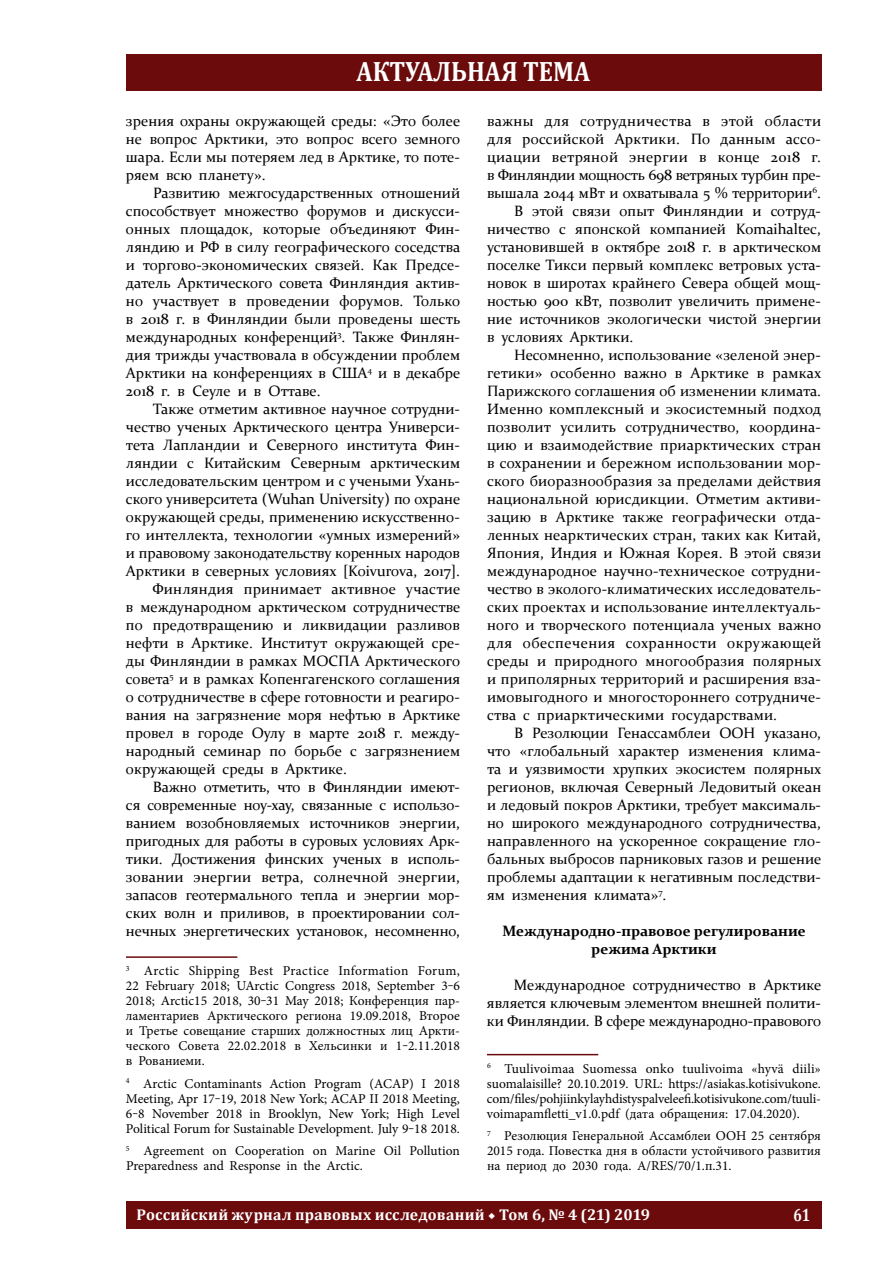
<style>
.page{position:relative;width:893px;height:1263px;background:#fff}
.page>*{position:absolute;margin:0;border:0;box-sizing:border-box;transform-origin:0 0}
.t1{font:700 28.2px "Cambria";color:#fff;scale:.88 1}
.t2{font:700 17.85px "Cambria";color:#fff;scale:.8 1}
.t3{font:700 15.6px "Cambria";letter-spacing:.015em;color:#fff}
.t4{font:15px/18px "Constantia";color:#000;text-align:justify}
.t5{font:15px "Constantia";letter-spacing:.02em;color:#000}
.t6{font:700 15px/18px "Constantia";color:#000;text-align:center}
.t7{font:15px "Constantia";letter-spacing:-.025em;color:#000}
.t8{font:15px "Constantia";letter-spacing:.03em;color:#000}
.t9{font:13.5px/15px "Minion Pro";color:#000;text-align:justify}
.s1{font-family:"Minion Pro"}
</style>
<div class="page">
<div style="left:126px;top:54px;width:695px;height:36px;background:#6b0b0c"></div>
<div style="left:126px;top:1202px;width:695px;height:27px;background:#6b0b0c"></div>
<hr style="left:126px;top:956px;width:111px;height:2px;background:#6b0b0c">
<hr style="left:487px;top:1054px;width:111px;height:1px;background:#6b0b0c">
<h1 class="t1" style="left:357px;top:51px;width:267px">актуальная тема</h1>
<p class="t4" style="left:126px;top:111px;width:336px">зрения охраны окружающей среды: «Это более не вопрос Арктики, это вопрос всего земного шара. Если мы потеряем лед в Арктике, то поте&shy;ряем всю планету».</p>
<p class="t4" style="left:126px;top:183px;width:336px;text-indent:27px">Развитию межгосударственных отношений способствует множество форумов и дискусси&shy;онных площадок, которые объединяют Фин&shy;ляндию и РФ в силу географического соседства и торгово-экономических связей. Как Предсе&shy;датель Арктического совета Финляндия актив&shy;но участвует в проведении форумов. Только в 2018 г. в Финляндии были проведены шесть международных конференций<sup>3</sup>. Также Финлян&shy;дия трижды участвовала в обсуждении проблем Арктики на конференциях в США<sup>4</sup> и в декабре 2018 г. в Сеуле и в Оттаве.</p>
<p class="t4" style="left:153px;top:399px;width:308px">Также отметим активное научное сотрудни-</p>
<p class="t4" style="left:126px;top:417px;width:335px">чество ученых Арктического центра Универси-</p>
<p class="t4" style="left:126px;top:435px;width:335px">тета Лапландии и Северного института Фин-</p>
<p class="t4" style="left:126px;top:453px;width:336px">ляндии с Китайским Северным арктическим</p>
<p class="t4" style="left:126px;top:471px;width:335px">исследовательским центром и с учеными Ухань-</p>
<p class="t4" style="left:126px;top:489px;width:336px">ского университета (Wuhan University) по охране</p>
<p class="t4" style="left:126px;top:507px;width:335px">окружающей среды, применению искусственно-</p>
<p class="t4" style="left:126px;top:525px;width:335px">го интеллекта, технологии «умных измерений»</p>
<p class="t4" style="left:126px;top:543px;width:335px">и правовому законодательству коренных народов</p>
<p class="t4" style="left:126px;top:561px;width:335px">Арктики в северных условиях [Koivurova, 2017].</p>
<p class="t4" style="left:153px;top:579px;width:309px">Финляндия принимает активное участие</p>
<p class="t4" style="left:126px;top:597px;width:336px">в международном арктическом сотрудничестве</p>
<p class="t4" style="left:126px;top:615px;width:335px">по предотвращению и ликвидации разливов</p>
<p class="t4" style="left:126px;top:633px;width:335px">нефти в Арктике. Институт окружающей сре-</p>
<p class="t4" style="left:126px;top:651px;width:336px">ды Финляндии в рамках МОСПА Арктического</p>
<p class="t4" style="left:126px;top:669px;width:336px">совета<sup>5</sup> и в рамках Копенгагенского соглашения</p>
<p class="t4" style="left:126px;top:687px;width:335px">о сотрудничестве в сфере готовности и реагиро-</p>
<p class="t4" style="left:126px;top:705px;width:336px">вания на загрязнение моря нефтью в Арктике</p>
<p class="t4" style="left:126px;top:723px;width:335px">провел в городе Оулу в марте 2018 г. между-</p>
<p class="t4" style="left:126px;top:741px;width:336px">народный семинар по борьбе с загрязнением</p>
<p class="t4" style="left:126px;top:759px;width:222px">окружающей среды в Арктике.</p>
<p class="t4" style="left:153px;top:777px;width:308px">Важно отметить, что в Финляндии имеют-</p>
<p class="t4" style="left:126px;top:795px;width:335px">ся современные ноу-хау, связанные с использо-</p>
<p class="t4" style="left:126px;top:813px;width:335px">ванием возобновляемых источников энергии,</p>
<p class="t4" style="left:126px;top:831px;width:335px">пригодных для работы в суровых условиях Арк-</p>
<p class="t4" style="left:126px;top:849px;width:335px">тики. Достижения финских ученых в исполь-</p>
<p class="t4" style="left:126px;top:867px;width:335px">зовании энергии ветра, солнечной энергии,</p>
<p class="t4" style="left:126px;top:885px;width:335px">запасов геотермального тепла и энергии мор-</p>
<p class="t4" style="left:126px;top:903px;width:335px">ских волн и приливов, в проектировании сол-</p>
<p class="t4" style="left:126px;top:921px;width:335px">нечных энергетических установок, несомненно,</p>
<p class="t9" style="left:126px;top:963px;width:336px"><sup>3</sup> Arctic Shipping Best Practice Information Forum, 22 February 2018; UArctic Congress 2018, September 3‒6<br>2018; Arctic15 2018, 30‒31 May 2018; Конференция пар&shy;ламентариев Арктического региона 19.09.2018, Второе и Третье совещание старших должностных лиц Аркти&shy;ческого Совета 22.02.2018 в Хельсинки и 1‒2.11.2018 в Рованиеми.</p>
<p class="t9" style="left:126px;top:1076px;width:336px"><sup>4</sup> Arctic Contaminants Action Program (ACAP) I 2018<br>Meeting, Apr 17‒19, 2018 New York; ACAP II 2018 Meeting, 6‒8 November 2018 in Brooklyn, New York; High Level Political Forum for Sustainable Development. July 9‒18 2018.</p>
<p class="t9" style="left:126px;top:1143px;width:335px"><sup>5</sup> Agreement on Cooperation on Marine Oil Pollution<br>Preparedness and Response in the Arctic.</p>
<p class="t5" style="left:487px;top:111px;width:336px">важны для сотрудничества в этой области</p>
<p class="t4" style="left:487px;top:129px;width:335px">для российской Арктики. По данным ассо-</p>
<p class="t5" style="left:487px;top:147px;width:335px">циации ветряной энергии в конце 2018 г.</p>
<p class="t7" style="left:487px;top:165px;width:335px">в Финляндии мощность 698 ветряных турбин пре-</p>
<p class="t4" style="left:487px;top:183px;width:335px">вышала 2044 мВт и охватывала 5 % территории<sup>6</sup>.</p>
<p class="t4" style="left:514px;top:201px;width:308px">В этой связи опыт Финляндии и сотруд-</p>
<p class="t4" style="left:487px;top:219px;width:335px">ничество с японской компанией Komaihaltec,</p>
<p class="t4" style="left:487px;top:237px;width:336px">установившей в октябре 2018 г. в арктическом</p>
<p class="t4" style="left:487px;top:255px;width:335px">поселке Тикси первый комплекс ветровых уста-</p>
<p class="t4" style="left:487px;top:273px;width:335px">новок в широтах крайнего Севера общей мощ-</p>
<p class="t4" style="left:487px;top:291px;width:335px">ностью 900 кВт, позволит увеличить примене-</p>
<p class="t4" style="left:487px;top:309px;width:336px">ние источников экологически чистой энергии</p>
<p class="t4" style="left:487px;top:327px;width:148px">в условиях Арктики.</p>
<p class="t4" style="left:514px;top:345px;width:308px">Несомненно, использование «зеленой энер-</p>
<p class="t4" style="left:487px;top:363px;width:336px">гетики» особенно важно в Арктике в рамках</p>
<p class="t4" style="left:487px;top:381px;width:336px">Парижского соглашения об изменении климата.</p>
<p class="t4" style="left:487px;top:399px;width:335px">Именно комплексный и экосистемный подход</p>
<p class="t4" style="left:487px;top:417px;width:335px">позволит усилить сотрудничество, координа-</p>
<p class="t4" style="left:487px;top:435px;width:336px">цию и взаимодействие приарктических стран</p>
<p class="t4" style="left:487px;top:453px;width:335px">в сохранении и бережном использовании мор-</p>
<p class="t4" style="left:487px;top:471px;width:336px">ского биоразнообразия за пределами действия</p>
<p class="t4" style="left:487px;top:489px;width:335px">национальной юрисдикции. Отметим активи-</p>
<p class="t4" style="left:487px;top:507px;width:335px">зацию в Арктике также географически отда-</p>
<p class="t4" style="left:487px;top:525px;width:335px">ленных неарктических стран, таких как Китай,</p>
<p class="t4" style="left:487px;top:543px;width:336px">Япония, Индия и Южная Корея. В этой связи</p>
<p class="t4" style="left:487px;top:561px;width:335px">международное научно-техническое сотрудни-</p>
<p class="t4" style="left:487px;top:579px;width:336px">чество в эколого-климатических исследователь-</p>
<p class="t4" style="left:487px;top:597px;width:335px">ских проектах и использование интеллектуаль-</p>
<p class="t4" style="left:487px;top:615px;width:336px">ного и творческого потенциала ученых важно</p>
<p class="t8" style="left:487px;top:633px;width:336px">для обеспечения сохранности окружающей</p>
<p class="t4" style="left:487px;top:651px;width:336px">среды и природного многообразия полярных</p>
<p class="t4" style="left:487px;top:669px;width:335px">и приполярных территорий и расширения вза-</p>
<p class="t4" style="left:487px;top:687px;width:335px">имовыгодного и многостороннего сотрудниче-</p>
<p class="t4" style="left:487px;top:705px;width:292px">ства с приарктическими государствами.</p>
<p class="t4" style="left:514px;top:723px;width:308px">В Резолюции Генассамблеи ООН указано,</p>
<p class="t4" style="left:487px;top:741px;width:335px">что «глобальный характер изменения клима-</p>
<p class="t4" style="left:487px;top:759px;width:336px">та и уязвимости хрупких экосистем полярных</p>
<p class="t4" style="left:487px;top:777px;width:336px">регионов, включая Северный Ледовитый океан</p>
<p class="t4" style="left:487px;top:795px;width:335px">и ледовый покров Арктики, требует максималь-</p>
<p class="t4" style="left:487px;top:813px;width:335px">но широкого международного сотрудничества,</p>
<p class="t4" style="left:487px;top:831px;width:335px">направленного на ускоренное сокращение гло-</p>
<p class="t4" style="left:487px;top:849px;width:336px">бальных выбросов парниковых газов и решение</p>
<p class="t4" style="left:487px;top:867px;width:335px">проблемы адаптации к негативным последстви-</p>
<p class="t4" style="left:487px;top:885px;width:181px">ям изменения климата»<sup>7</sup>.</p>
<p class="t6" style="left:502px;top:921px;width:305px">Международно-правовое регулирование режима Арктики</p>
<p class="t4" style="left:487px;top:975px;width:336px;text-indent:27px">Международное сотрудничество в Арктике является ключевым элементом внешней полити&shy;ки Финляндии. В сфере международно-правового</p>
<p class="t9" style="left:487px;top:1061px;width:335px"><sup>6</sup> Tuulivoimaa Suomessa onko tuulivoima «hyvä diili» suomalaisille? 20.10.2019. URL: https://asiakas.kotisivukone. com/files/pohjiinkylayhdistyspalveleefi.kotisivukone.com/tuuli&shy;voimapamfletti_v1.0.pdf (дата обращения: 17.04.2020).</p>
<p class="t9" style="left:487px;top:1128px;width:336px"><sup>7</sup> Резолюция Генеральной Ассамблеи ООН 25 сентября 2015 года. Повестка дня в области устойчивого развития на период до 2030 года. A/RES/70/1.п.31.</p>
<p class="t3" style="left:137px;top:1203px;width:515px">Российский журнал правовых исследований <span class="s1">◆</span> Том 6, № 4 (21) 2019</p>
<p class="t2" style="left:793px;top:1202px;width:23px">61</p>
</div>
